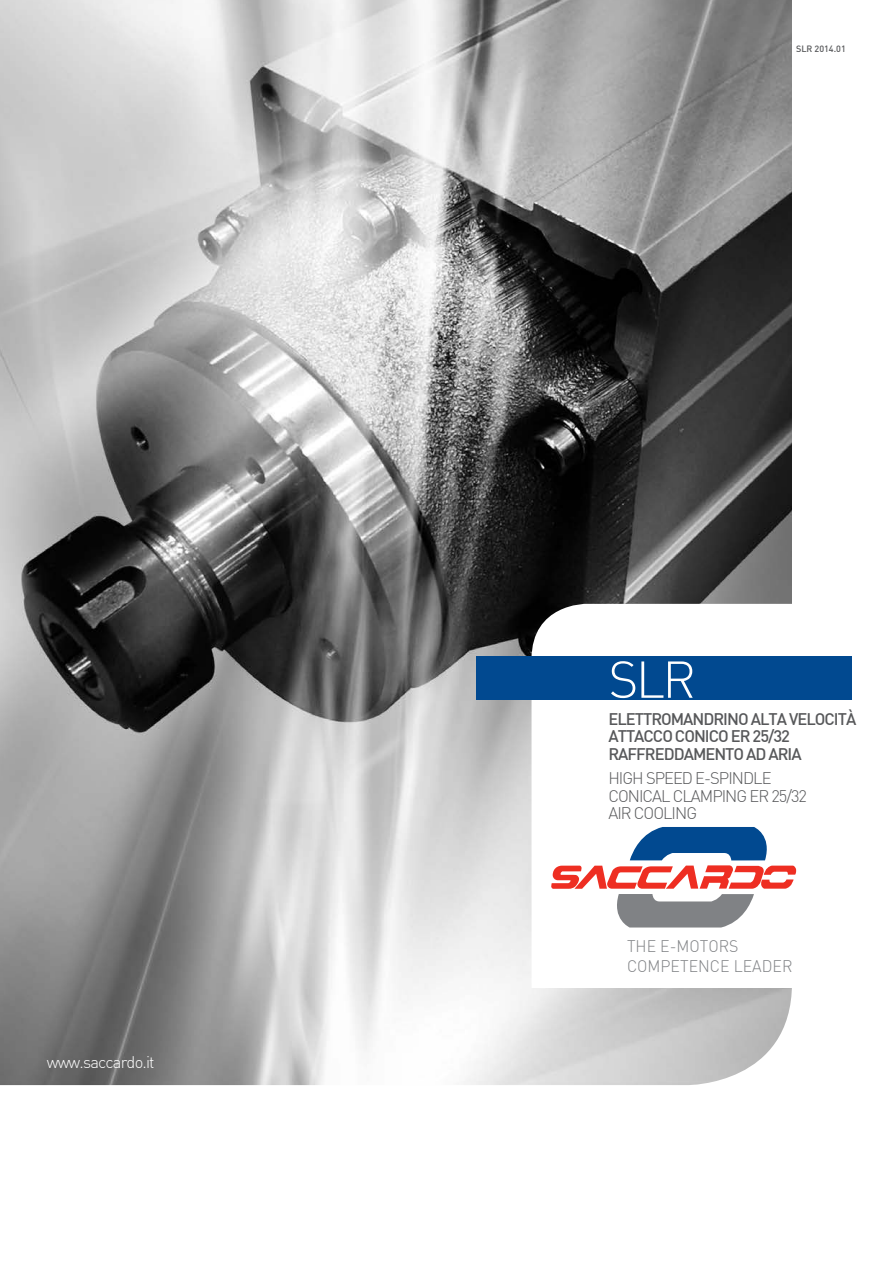
<style>
.page{position:relative;width:893px;height:1263px;background:#fff}
.page>*{position:absolute;margin:0;border:0;box-sizing:border-box;transform-origin:0 0}
.t1{font:300 51px "DIN";color:#fff}
.t2{font:500 16.5px/17.9px "DIN";letter-spacing:-.06em;color:#57585a}
.t3{font:300 16.5px/17.7px "DIN";letter-spacing:-.06em;color:#57585a}
.t4{font:300 16.5px/19.8px "DIN";color:#808285;scale:.96 1}
.t5{font:300 16.5px "DIN";letter-spacing:-.05em;color:#fff}
.t6{font:500 9px "DIN";color:#57585a}
</style>
<div class="page">
<img style="left:0;top:0;width:792px;height:1085px">
<svg style="left:531px;top:604px;width:266px;height:384px"></svg>
<div style="left:476px;top:656px;width:376px;height:44px;background:#014990"></div>
<svg style="left:550px;top:827px;width:246px;height:100px"></svg>
<p class="t5" style="left:47px;top:1051px;width:109px">www.saccardo.it</p>
<p class="t6" style="left:796px;top:43px;width:51px">SLR 2014.01</p>
<h1 class="t1" style="left:608px;top:648px;width:89px">SLR</h1>
<p class="t2" style="left:608px;top:709px;width:249px">ELETTROMANDRINO ALTA VELOCITÀ<br>ATTACCO CONICO ER 25/32<br>RAFFREDDAMENTO AD ARIA</p>
<p class="t3" style="left:608px;top:769px;width:200px">HIGH SPEED E-SPINDLE<br>CONICAL CLAMPING ER 25/32<br>AIR COOLING</p>
<p class="t4" style="left:627px;top:936px;width:174px">THE E-MOTORS<br>COMPETENCE LEADER</p>
</div>
